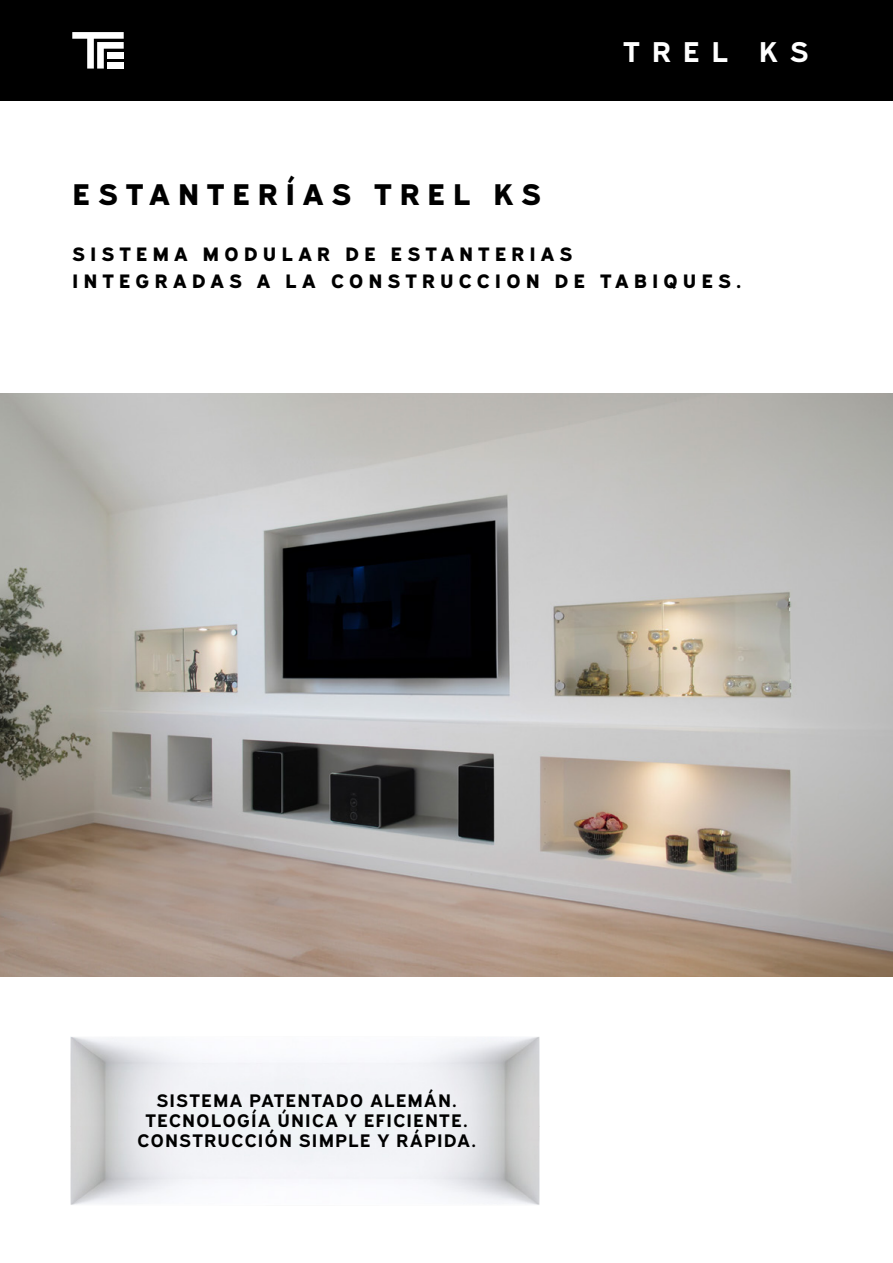
<style>
.page{position:relative;width:893px;height:1263px;background:#fff}
.page>*{position:absolute;margin:0;border:0;box-sizing:border-box;transform-origin:0 0}
.t1{font:30px "Expressway Xb";letter-spacing:.25em;color:#000}
.t2{font:700 28.8px "Expressway Rg";letter-spacing:.41em;color:#fff}
.t3{font:19.5px/27px "Expressway Xb";letter-spacing:.25em;color:#000}
.t4{font:700 18.15px/20.1px "Expressway Rg";letter-spacing:.06em;color:#000;text-align:center}
</style>
<div class="page">
<div style="left:0;top:0;width:893px;height:101px;background:#000"></div>
<svg style="left:72px;top:32px;width:52px;height:37px"></svg>
<div style="left:107px;top:52px;width:17px;height:7px;background:#fff"></div>
<div style="left:107px;top:62px;width:17px;height:7px;background:#fff"></div>
<img style="left:0;top:393px;width:893px;height:583px">
<img style="left:70px;top:1037px;width:470px;height:168px">
<h1 class="t1" style="left:72px;top:170px;width:470px">ESTANTERÍAS TREL KS</h1>
<h2 class="t2" style="left:623px;top:29px;width:187px">TREL KS</h2>
<p class="t3" style="left:72px;top:239px;width:670px">SISTEMA MODULAR DE ESTANTERIAS<br>INTEGRADAS A LA CONSTRUCCION DE TABIQUES.</p>
<p class="t4" style="left:137px;top:1089px;width:340px">SISTEMA PATENTADO ALEMÁN.<br>TECNOLOGÍA ÚNICA Y EFICIENTE.<br>CONSTRUCCIÓN SIMPLE Y RÁPIDA.</p>
</div>
